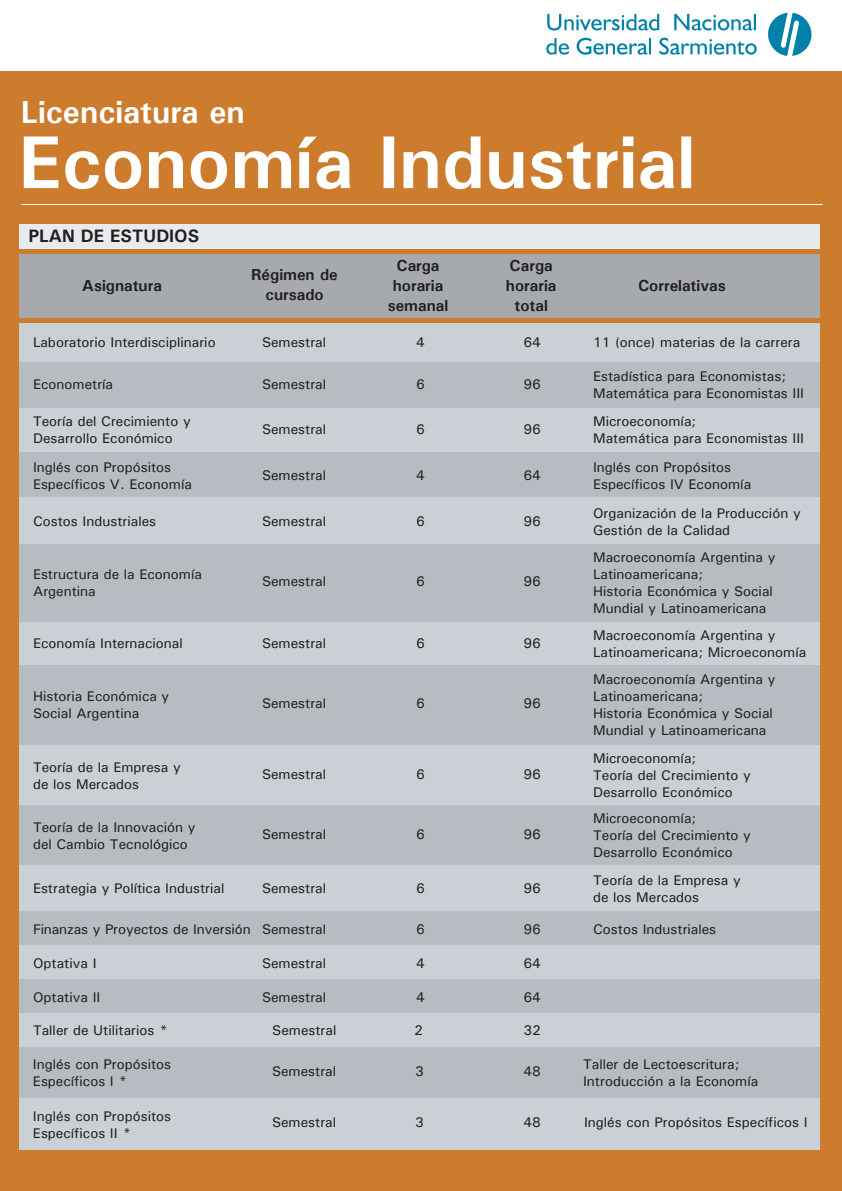
<style>
.page{position:relative;width:842px;height:1191px;background:#fff}
.page>*{position:absolute;margin:0;border:0;box-sizing:border-box;transform-origin:0 0}
.t1{font:700 75px "Univers";color:#fff}
.t2{font:700 32px "Univers";color:#fff}
.t3{font:700 18px "Univers";color:#231f20}
.t4{font:700 16px/20px "Univers";color:#231f20;text-align:center}
.t5{font:500 14px/17px "Univers";color:#231f20}
</style>
<div class="page">
<div style="left:0;top:71px;width:842px;height:1120px;background:#cd7b2c"></div>
<svg style="left:768px;top:13px;width:44px;height:43px"></svg>
<svg style="left:546px;top:14px;width:211px;height:41px"></svg>
<div style="left:19px;top:224px;width:801px;height:24px;background:#e8ebee"></div>
<div style="left:19px;top:254px;width:801px;height:63px;background:#a6aaad"></div>
<div style="left:19px;top:543px;width:801px;height:80px;background:#b7bcc3"></div>
<div style="left:19px;top:406px;width:801px;height:46px;background:#cbd0d6"></div>
<hr style="left:21px;top:204px;width:801px;height:1px;background:#fff">
<div style="left:19px;top:745px;width:801px;height:60px;background:#cbd0d6"></div>
<div style="left:19px;top:323px;width:801px;height:39px;background:#cbd0d6"></div>
<div style="left:19px;top:362px;width:801px;height:45px;background:#b7bcc3"></div>
<div style="left:19px;top:452px;width:801px;height:46px;background:#b7bcc3"></div>
<div style="left:19px;top:498px;width:801px;height:46px;background:#cbd0d6"></div>
<div style="left:19px;top:622px;width:801px;height:43px;background:#cbd0d6"></div>
<div style="left:19px;top:665px;width:801px;height:80px;background:#b7bcc3"></div>
<div style="left:19px;top:805px;width:801px;height:60px;background:#b7bcc3"></div>
<div style="left:19px;top:865px;width:801px;height:46px;background:#cbd0d6"></div>
<div style="left:19px;top:911px;width:801px;height:34px;background:#b7bcc3"></div>
<div style="left:19px;top:945px;width:801px;height:34px;background:#cbd0d6"></div>
<div style="left:19px;top:979px;width:801px;height:34px;background:#b7bcc3"></div>
<div style="left:19px;top:1013px;width:801px;height:34px;background:#cbd0d6"></div>
<div style="left:19px;top:1046px;width:801px;height:52px;background:#b7bcc3"></div>
<div style="left:19px;top:1097px;width:801px;height:52px;background:#cbd0d6"></div>
<h2 class="t2" style="left:21px;top:92px;width:225px">Licenciatura en</h2>
<h1 class="t1" style="left:19px;top:115px;width:678px">Economía Industrial</h1>
<p class="t3" style="left:29px;top:224px;width:172px">PLAN DE ESTUDIOS</p>
<p class="t4" style="left:82px;top:275px;width:81px">Asignatura</p>
<p class="t4" style="left:251px;top:264px;width:88px">Régimen de cursado</p>
<p class="t4" style="left:638px;top:275px;width:89px">Correlativas</p>
<p class="t4" style="left:388px;top:255px;width:62px">Carga horaria semanal</p>
<p class="t4" style="left:506px;top:255px;width:52px">Carga horaria total</p>
<p class="t5" style="left:33px;top:333px;width:184px">Laboratorio Interdisciplinario</p>
<p class="t5" style="left:262px;top:333px;width:66px">Semestral</p>
<p class="t5" style="left:416px;top:333px;width:10px">4</p>
<p class="t5" style="left:523px;top:333px;width:19px">64</p>
<p class="t5" style="left:593px;top:333px;width:209px">11 (once) materias de la carrera</p>
<p class="t5" style="left:33px;top:375px;width:82px">Econometría</p>
<p class="t5" style="left:262px;top:375px;width:66px">Semestral</p>
<p class="t5" style="left:416px;top:375px;width:10px">6</p>
<p class="t5" style="left:523px;top:375px;width:19px">96</p>
<p class="t5" style="left:593px;top:367px;width:212px">Estadística para Economistas;<br>Matemática para Economistas III</p>
<p class="t5" style="left:33px;top:412px;width:159px">Teoría del Crecimiento y<br>Desarrollo Económico</p>
<p class="t5" style="left:593px;top:412px;width:212px">Microeconomía;<br>Matemática para Economistas III</p>
<p class="t5" style="left:262px;top:420px;width:66px">Semestral</p>
<p class="t5" style="left:416px;top:420px;width:10px">6</p>
<p class="t5" style="left:523px;top:420px;width:19px">96</p>
<p class="t5" style="left:33px;top:458px;width:160px">Inglés con Propósitos<br>Específicos V. Economía</p>
<p class="t5" style="left:593px;top:458px;width:160px">Inglés con Propósitos<br>Específicos IV Economía</p>
<p class="t5" style="left:33px;top:512px;width:125px">Costos Industriales</p>
<p class="t5" style="left:262px;top:512px;width:66px">Semestral</p>
<p class="t5" style="left:416px;top:512px;width:10px">6</p>
<p class="t5" style="left:523px;top:512px;width:19px">96</p>
<p class="t5" style="left:593px;top:504px;width:209px">Organización de la Producción y<br>Gestión de la Calidad</p>
<p class="t5" style="left:262px;top:466px;width:66px">Semestral</p>
<p class="t5" style="left:416px;top:466px;width:10px">4</p>
<p class="t5" style="left:523px;top:466px;width:19px">64</p>
<p class="t5" style="left:33px;top:565px;width:170px">Estructura de la Economía<br>Argentina</p>
<p class="t5" style="left:262px;top:572px;width:66px">Semestral</p>
<p class="t5" style="left:416px;top:572px;width:10px">6</p>
<p class="t5" style="left:523px;top:572px;width:19px">96</p>
<p class="t5" style="left:593px;top:548px;width:184px">Macroeconomía Argentina y<br>Latinoamericana;<br>Historia Económica y Social<br>Mundial y Latinoamericana</p>
<p class="t5" style="left:33px;top:634px;width:151px">Economía Internacional</p>
<p class="t5" style="left:262px;top:634px;width:66px">Semestral</p>
<p class="t5" style="left:416px;top:634px;width:10px">6</p>
<p class="t5" style="left:523px;top:634px;width:19px">96</p>
<p class="t5" style="left:593px;top:626px;width:215px">Macroeconomía Argentina y<br>Latinoamericana; Microeconomía</p>
<p class="t5" style="left:262px;top:694px;width:66px">Semestral</p>
<p class="t5" style="left:416px;top:694px;width:10px">6</p>
<p class="t5" style="left:523px;top:694px;width:19px">96</p>
<p class="t5" style="left:593px;top:670px;width:184px">Macroeconomía Argentina y<br>Latinoamericana;<br>Historia Económica y Social<br>Mundial y Latinoamericana</p>
<p class="t5" style="left:33px;top:687px;width:138px">Historia Económica y<br>Social Argentina</p>
<p class="t5" style="left:33px;top:758px;width:149px">Teoría de la Empresa y de los Mercados</p>
<p class="t5" style="left:593px;top:749px;width:159px">Microeconomía;<br>Teoría del Crecimiento y<br>Desarrollo Económico</p>
<p class="t5" style="left:262px;top:765px;width:66px">Semestral</p>
<p class="t5" style="left:416px;top:765px;width:10px">6</p>
<p class="t5" style="left:523px;top:765px;width:19px">96</p>
<p class="t5" style="left:33px;top:818px;width:164px">Teoría de la Innovación y del Cambio Tecnológico</p>
<p class="t5" style="left:593px;top:809px;width:159px">Microeconomía;<br>Teoría del Crecimiento y<br>Desarrollo Económico</p>
<p class="t5" style="left:33px;top:879px;width:193px">Estrategia y Política Industrial</p>
<p class="t5" style="left:262px;top:879px;width:66px">Semestral</p>
<p class="t5" style="left:416px;top:879px;width:10px">6</p>
<p class="t5" style="left:523px;top:879px;width:19px">96</p>
<p class="t5" style="left:593px;top:871px;width:149px">Teoría de la Empresa y de los Mercados</p>
<p class="t5" style="left:33px;top:920px;width:295px">Finanzas y Proyectos de Inversión Semestral</p>
<p class="t5" style="left:416px;top:920px;width:10px">6</p>
<p class="t5" style="left:523px;top:920px;width:19px">96</p>
<p class="t5" style="left:593px;top:920px;width:125px">Costos Industriales</p>
<p class="t5" style="left:33px;top:954px;width:65px">Optativa I</p>
<p class="t5" style="left:262px;top:954px;width:66px">Semestral</p>
<p class="t5" style="left:416px;top:954px;width:10px">4</p>
<p class="t5" style="left:523px;top:954px;width:19px">64</p>
<p class="t5" style="left:33px;top:988px;width:69px">Optativa II</p>
<p class="t5" style="left:262px;top:988px;width:66px">Semestral</p>
<p class="t5" style="left:416px;top:988px;width:10px">4</p>
<p class="t5" style="left:523px;top:988px;width:19px">64</p>
<p class="t5" style="left:33px;top:1021px;width:136px">Taller de Utilitarios *</p>
<p class="t5" style="left:272px;top:1021px;width:66px">Semestral</p>
<p class="t5" style="left:414px;top:1021px;width:10px">2</p>
<p class="t5" style="left:523px;top:1021px;width:19px">32</p>
<p class="t5" style="left:272px;top:1062px;width:66px">Semestral</p>
<p class="t5" style="left:415px;top:1062px;width:10px">3</p>
<p class="t5" style="left:523px;top:1062px;width:19px">48</p>
<p class="t5" style="left:262px;top:825px;width:66px">Semestral</p>
<p class="t5" style="left:416px;top:825px;width:10px">6</p>
<p class="t5" style="left:523px;top:825px;width:19px">96</p>
<p class="t5" style="left:33px;top:1055px;width:140px">Inglés con Propósitos<br>Específicos I *</p>
<p class="t5" style="left:583px;top:1055px;width:177px">Taller de Lectoescritura;<br>Introducción a la Economía</p>
<p class="t5" style="left:272px;top:1113px;width:66px">Semestral</p>
<p class="t5" style="left:415px;top:1113px;width:10px">3</p>
<p class="t5" style="left:523px;top:1113px;width:19px">48</p>
<p class="t5" style="left:33px;top:1106px;width:140px">Inglés con Propósitos<br>Específicos II *</p>
<p class="t5" style="left:584px;top:1113px;width:225px">Inglés con Propósitos Específicos I</p>
</div>
